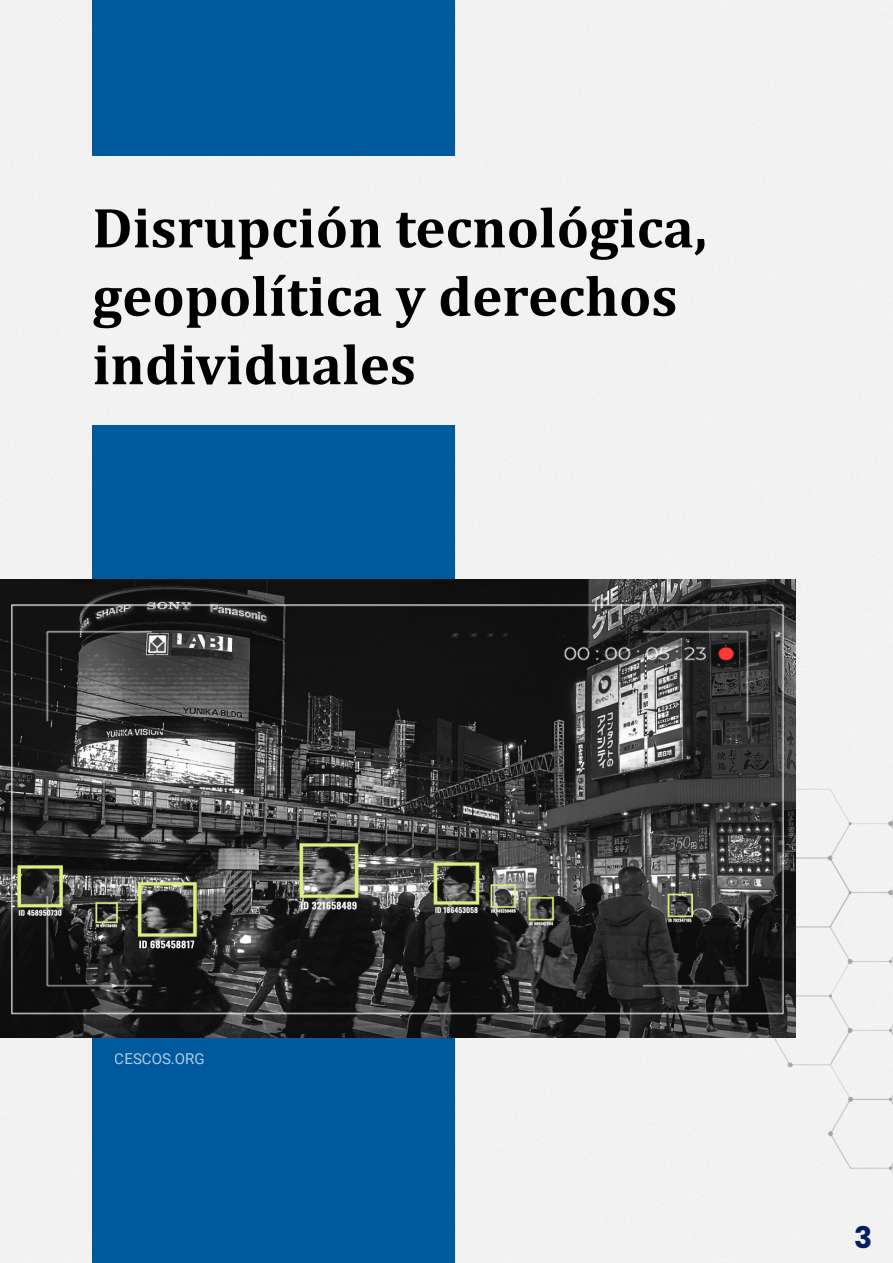
<style>
.page{position:relative;width:893px;height:1263px;background:#fff}
.page>*{position:absolute;margin:0;border:0;box-sizing:border-box;transform-origin:0 0}
.t1{font:700 57px/68.4px "Cambria";color:#000}
.t2{font:700 30px "Poppins";color:#07216b}
.t3{font:15px "Roboto";color:#fff}
</style>
<div class="page">
<img style="left:0;top:0;width:893px;height:1263px">
<div style="left:92px;top:0;width:363px;height:155px;background:#005a9e"></div>
<img style="left:0;top:579px;width:744px;height:458px">
<img style="left:744px;top:534px;width:149px;height:640px">
<p class="t1" style="left:92px;top:192px;width:616px">Disrupción tecnológica, geopolítica y derechos individuales</p>
<p class="t3" style="left:115px;top:1048px;width:91px">CESCOS.ORG</p>
<p class="t2" style="left:854px;top:1220px;width:20px">3</p>
</div>
